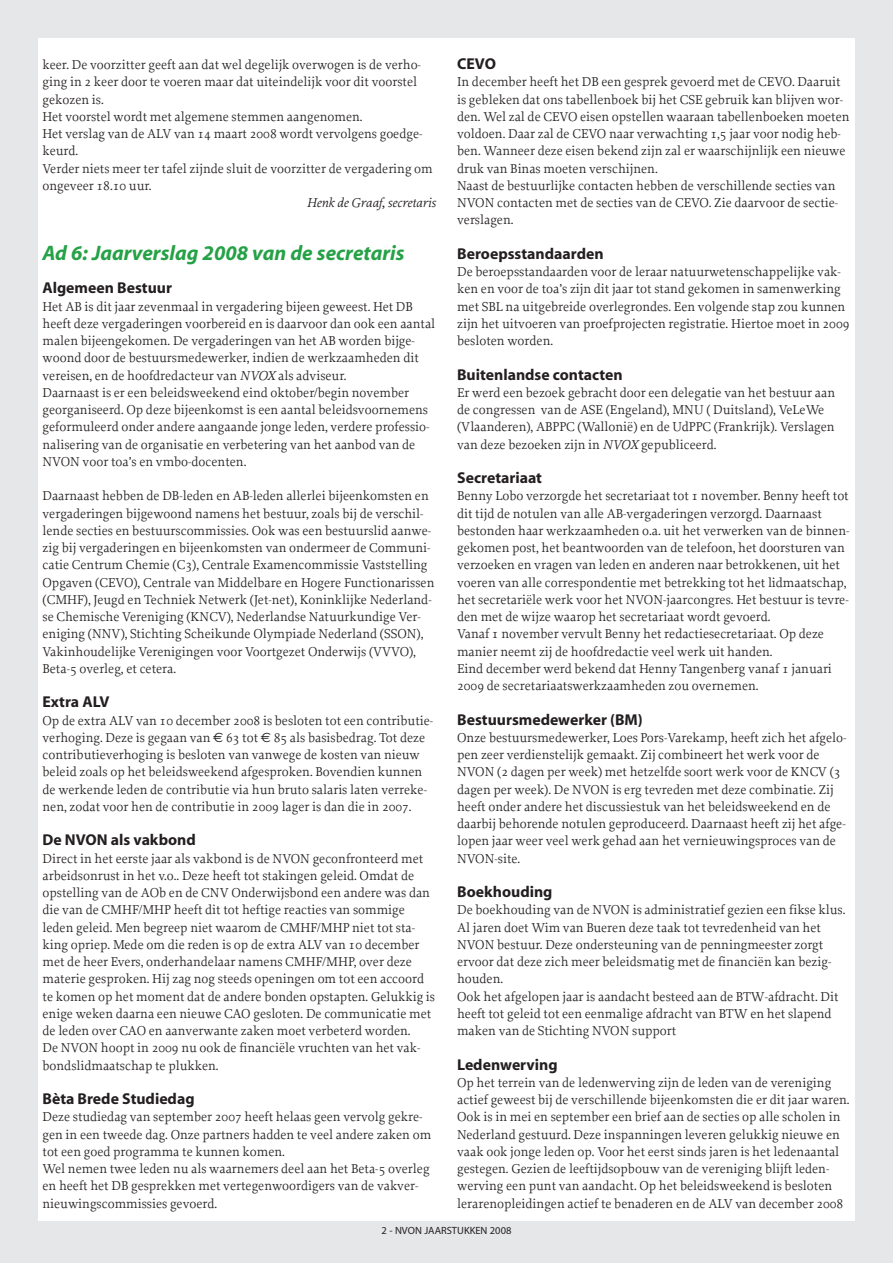
<style>
.page{position:relative;width:893px;height:1263px;background:#e6e7e8}
.page>*{position:absolute;margin:0;border:0;box-sizing:border-box;transform-origin:0 0}
.t1{font:21px "Myriad MM It 700 600";color:#25a146}
.t2{font:15.75px "Myriad MM 700 600";color:#231f20}
.t3{font:13.5px/17.2px "Proforma";color:#231f20}
.t4{font:italic 13.5px "Proforma";color:#231f20}
.t5{font:10.5px "Myriad MM 400 600";color:#231f20}
.s1{font-style:italic}
.s2{font-family:"Euro Sans"}
</style>
<div class="page">
<div style="left:38px;top:38px;width:817px;height:1182px;background:#fff"></div>
<p class="t2" style="left:457px;top:58px;width:40px">CEVO</p>
<p class="t3" style="left:457px;top:75px;width:394px">In december heeft het DB een gesprek gevoerd met de CEVO. Daaruit is gebleken dat ons tabellenboek bij het CSE gebruik kan blijven wor&shy;den. Wel zal de CEVO eisen opstellen waaraan tabellenboeken moeten voldoen. Daar zal de CEVO naar verwachting 1,5 jaar voor nodig heb&shy;ben. Wanneer deze eisen bekend zijn zal er waarschijnlijk een nieuwe druk van Binas moeten verschijnen.<br>Naast de bestuurlijke contacten hebben de verschillende secties van NVON contacten met de secties van de CEVO. Zie daarvoor de sectie&shy;verslagen.</p>
<p class="t2" style="left:457px;top:248px;width:148px">Beroepsstandaarden</p>
<p class="t3" style="left:457px;top:264px;width:394px">De beroepsstandaarden voor de leraar natuurwetenschappelijke vak&shy;ken en voor de toa’s zijn dit jaar tot stand gekomen in samenwerking met SBL na uitgebreide overlegrondes. Een volgende stap zou kunnen zijn het uitvoeren van proefprojecten registratie. Hiertoe moet in 2009 besloten worden.</p>
<p class="t2" style="left:457px;top:368px;width:167px">Buitenlandse contacten</p>
<p class="t3" style="left:457px;top:385px;width:379px">Er werd een bezoek gebracht door een delegatie van het bestuur aan de congressen van de ASE (Engeland), MNU ( Duitsland), VeLeWe (Vlaanderen), ABPPC (Wallonië) en de UdPPC (Frankrijk). Verslagen van deze bezoeken zijn in <span class="s1">NVOX</span> gepubliceerd.</p>
<p class="t2" style="left:457px;top:472px;width:86px">Secretariaat</p>
<p class="t3" style="left:457px;top:489px;width:394px">Benny Lobo verzorgde het secretariaat tot 1 november. Benny heeft tot dit tijd de notulen van alle AB-vergaderingen verzorgd. Daarnaast bestonden haar werkzaamheden o.a. uit het verwerken van de binnen&shy;gekomen post, het beantwoorden van de telefoon, het doorsturen van verzoeken en vragen van leden en anderen naar betrokkenen, uit het voeren van alle correspondentie met betrekking tot het lidmaatschap, het secretariële werk voor het NVON-jaarcongres. Het bestuur is tevre&shy;den met de wijze waarop het secretariaat wordt gevoerd.<br>Vanaf 1 november vervult Benny het redactiesecretariaat. Op deze manier neemt zij de hoofdredactie veel werk uit handen.<br>Eind december werd bekend dat Henny Tangenberg vanaf 1 januari 2009 de secretariaatswerkzaamheden zou overnemen.</p>
<p class="t2" style="left:457px;top:713px;width:187px">Bestuursmedewerker (BM)</p>
<p class="t3" style="left:457px;top:730px;width:391px">Onze bestuursmedewerker, Loes Pors-Varekamp, heeft zich het afgelo&shy;pen zeer verdienstelijk gemaakt. Zij combineert het werk voor de NVON (2 dagen per week) met hetzelfde soort werk voor de KNCV (3 dagen per week). De NVON is erg tevreden met deze combinatie. Zij heeft onder andere het discussiestuk van het beleidsweekend en de daarbij behorende notulen geproduceerd. Daarnaast heeft zij het afge&shy;lopen jaar weer veel werk gehad aan het vernieuwingsproces van de NVON-site.</p>
<p class="t2" style="left:457px;top:886px;width:97px">Boekhouding</p>
<p class="t3" style="left:457px;top:903px;width:390px">De boekhouding van de NVON is administratief gezien een fikse klus.<br>Al jaren doet Wim van Bueren deze taak tot tevredenheid van het NVON bestuur. Deze ondersteuning van de penningmeester zorgt ervoor dat deze zich meer beleidsmatig met de financiën kan bezig&shy;houden.<br>Ook het afgelopen jaar is aandacht besteed aan de BTW-afdracht. Dit heeft tot geleid tot een eenmalige afdracht van BTW en het slapend maken van de Stichting NVON support</p>
<p class="t2" style="left:457px;top:1058px;width:102px">Ledenwerving</p>
<p class="t3" style="left:457px;top:1075px;width:394px">Op het terrein van de ledenwerving zijn de leden van de vereniging actief geweest bij de verschillende bijeenkomsten die er dit jaar waren.<br>Ook is in mei en september een brief aan de secties op alle scholen in Nederland gestuurd. Deze inspanningen leveren gelukkig nieuwe en vaak ook jonge leden op. Voor het eerst sinds jaren is het ledenaantal gestegen. Gezien de leeftijdsopbouw van de vereniging blijft leden&shy;werving een punt van aandacht. Op het beleidsweekend is besloten lerarenopleidingen actief te benaderen en de ALV van december 2008</p>
<p class="t5" style="left:382px;top:1227px;width:131px">2 - NVON JAARSTUKKEN 2008</p>
<p class="t3" style="left:43px;top:57px;width:392px">keer. De voorzitter geeft aan dat wel degelijk overwogen is de verho&shy;ging in 2 keer door te voeren maar dat uiteindelijk voor dit voorstel gekozen is.<br>Het voorstel wordt met algemene stemmen aangenomen.<br>Het verslag van de ALV van 14 maart 2008 wordt vervolgens goedge&shy;keurd.<br>Verder niets meer ter tafel zijnde sluit de voorzitter de vergadering om ongeveer 18.10 uur.</p>
<p class="t4" style="left:307px;top:197px;width:130px">Henk de Graaf, secretaris</p>
<h1 class="t1" style="left:43px;top:245px;width:364px">Ad 6: Jaarverslag 2008 van de secretaris</h1>
<p class="t2" style="left:43px;top:282px;width:131px">Algemeen Bestuur</p>
<p class="t3" style="left:43px;top:299px;width:394px">Het AB is dit jaar zevenmaal in vergadering bijeen geweest. Het DB heeft deze vergaderingen voorbereid en is daarvoor dan ook een aantal malen bijeengekomen. De vergaderingen van het AB worden bijge&shy;woond door de bestuursmedewerker, indien de werkzaamheden dit vereisen, en de hoofdredacteur van <span class="s1">NVOX</span> als adviseur.<br>Daarnaast is er een beleidsweekend eind oktober/begin november georganiseerd. Op deze bijeenkomst is een aantal beleidsvoornemens geformuleerd onder andere aangaande jonge leden, verdere professio&shy;nalisering van de organisatie en verbetering van het aanbod van de NVON voor toa’s en vmbo-docenten.</p>
<p class="t3" style="left:43px;top:489px;width:393px">Daarnaast hebben de DB-leden en AB-leden allerlei bijeenkomsten en vergaderingen bijgewoond namens het bestuur, zoals bij de verschil&shy;lende secties en bestuurscommissies. Ook was een bestuurslid aanwe&shy;zig bij vergaderingen en bijeenkomsten van ondermeer de Communi&shy;catie Centrum Chemie (C3), Centrale Examencommissie Vaststelling Opgaven (CEVO), Centrale van Middelbare en Hogere Functionarissen (CMHF), Jeugd en Techniek Netwerk (Jet-net), Koninklijke Nederland&shy;se Chemische Vereniging (KNCV), Nederlandse Natuurkundige Ver&shy;eniging (NNV), Stichting Scheikunde Olympiade Nederland (SSON), Vakinhoudelijke Verenigingen voor Voortgezet Onderwijs (VVVO), Beta-5 overleg, et cetera.</p>
<p class="t2" style="left:43px;top:696px;width:68px">Extra ALV</p>
<p class="t3" style="left:43px;top:713px;width:392px">Op de extra ALV van 10 december 2008 is besloten tot een contributie&shy;verhoging. Deze is gegaan van <span class="s2">€</span> 63 tot <span class="s2">€</span> 85 als basisbedrag. Tot deze contributieverhoging is besloten van vanwege de kosten van nieuw beleid zoals op het beleidsweekend afgesproken. Bovendien kunnen de werkende leden de contributie via hun bruto salaris laten verreke&shy;nen, zodat voor hen de contributie in 2009 lager is dan die in 2007.</p>
<p class="t2" style="left:43px;top:834px;width:155px">De NVON als vakbond</p>
<p class="t3" style="left:43px;top:851px;width:394px">Direct in het eerste jaar als vakbond is de NVON geconfronteerd met arbeidsonrust in het v.o.. Deze heeft tot stakingen geleid. Omdat de opstelling van de AOb en de CNV Onderwijsbond een andere was dan die van de CMHF/MHP heeft dit tot heftige reacties van sommige leden geleid. Men begreep niet waarom de CMHF/MHP niet tot sta&shy;king opriep. Mede om die reden is op de extra ALV van 10 december met de heer Evers, onderhandelaar namens CMHF/MHP, over deze materie gesproken. Hij zag nog steeds openingen om tot een accoord te komen op het moment dat de andere bonden opstapten. Gelukkig is enige weken daarna een nieuwe CAO gesloten. De communicatie met de leden over CAO en aanverwante zaken moet verbeterd worden.<br>De NVON hoopt in 2009 nu ook de financiële vruchten van het vak&shy;bondslidmaatschap te plukken.</p>
<p class="t2" style="left:43px;top:1093px;width:154px">Bèta Brede Studiedag</p>
<p class="t3" style="left:43px;top:1110px;width:390px">Deze studiedag van september 2007 heeft helaas geen vervolg gekre&shy;gen in een tweede dag. Onze partners hadden te veel andere zaken om tot een goed programma te kunnen komen.<br>Wel nemen twee leden nu als waarnemers deel aan het Beta-5 overleg en heeft het DB gesprekken met vertegenwoordigers van de vakver&shy;nieuwingscommissies gevoerd.</p>
</div>
